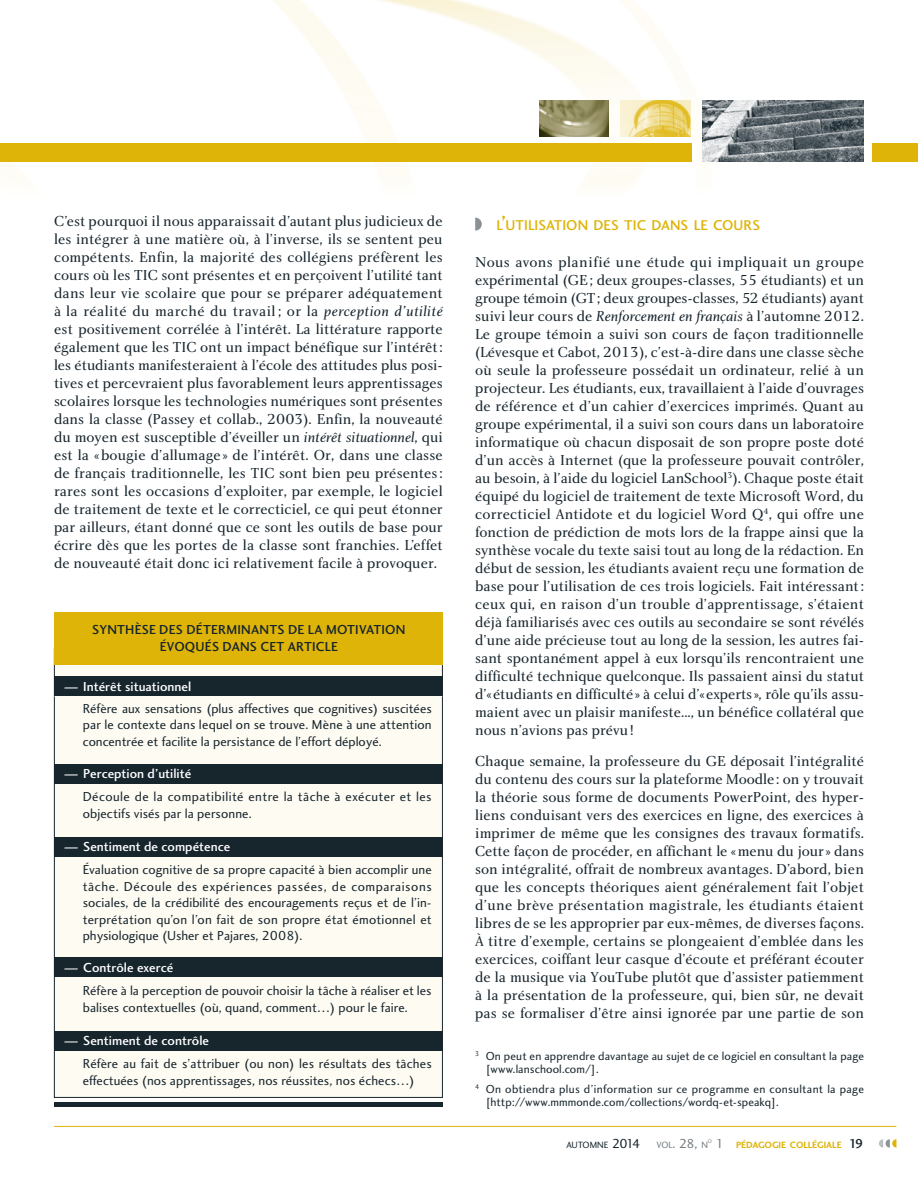
<style>
.page{position:relative;width:918px;height:1188px;background:#fff}
.page>*{position:absolute;margin:0;border:0;box-sizing:border-box;transform-origin:0 0}
.t1{font:15px/18px "Charlotte Book Plain";color:#17252d;text-align:justify}
.t2{font:14.7px "Charlotte Sans Medium Plain";color:#deb408}
.t3{font:13.5px/16.5px "Charlotte Sans Book Plain";letter-spacing:.01em;color:#17252d}
.t4{font:13.5px "Charlotte Sans Medium Plain";color:#fff}
.t5{font:13.5px/16.5px "Charlotte Sans Medium Plain";letter-spacing:.015em;color:#17252d;text-align:center}
.t6{font:12px/13.5px "Charlotte Sans Book Plain";letter-spacing:.01em;color:#17252d}
.t7{font:9.45px "Charlotte Sans Bold Plain";color:#deb408}
.t8{font:9.45px "Charlotte Sans Book Plain";color:#17252d}
.t9{font:5.55px "Charlotte Sans Book Plain";color:#747c81}
.s1{font-family:"Charlotte Book Italic Plain"}
.s2{font-size:21px}
.s3{font-size:13.5px}
.s4{color:#747c81}
.s5{font-size:13.5px;color:#747c81}
.s6{font-family:"Charlotte Sans Book Plain";font-size:13.5px;color:#747c81}
.s7{font-family:"Charlotte Sans Medium Plain";font-size:13.5px;color:#17252d}
</style>
<div class="page">
<svg style="left:879px;top:1139px;width:17px;height:9px"></svg>
<img style="left:0;top:0;width:918px;height:187px">
<hr style="left:54px;top:1126px;width:842px;height:1px;background:#deb408">
<div style="left:872px;top:144px;width:46px;height:18px;background:#deb408"></div>
<div style="left:0;top:144px;width:691px;height:18px;background:#deb408"></div>
<div style="left:54px;top:649px;width:388px;height:448px;background:#fdfbf2"></div>
<div style="left:54px;top:1102px;width:389px;height:5px;background:#17252d"></div>
<img style="left:702px;top:101px;width:162px;height:61px">
<img style="left:540px;top:101px;width:68px;height:36px">
<img style="left:620px;top:101px;width:71px;height:36px">
<svg style="left:475px;top:218px;width:7px;height:13px"></svg>
<hr style="left:54px;top:695px;width:389px;height:1px;background:#fff">
<div style="left:55px;top:676px;width:388px;height:20px;background:#17252d"></div>
<div style="left:55px;top:764px;width:388px;height:19px;background:#17252d"></div>
<div style="left:55px;top:837px;width:388px;height:19px;background:#17252d"></div>
<div style="left:55px;top:958px;width:388px;height:19px;background:#17252d"></div>
<div style="left:55px;top:1031px;width:388px;height:19px;background:#17252d"></div>
<div style="left:54px;top:612px;width:389px;height:53px;background:#deb408"></div>
<p class="t1" style="left:54px;top:213px;width:390px">C’est pourquoi il nous apparaissait d’autant plus judicieux de les intégrer à une matière où, à l’inverse, ils se sentent peu compétents. Enfin, la majorité des collégiens préfèrent les cours où les TIC sont présentes et en perçoivent l’utilité tant dans leur vie scolaire que pour se préparer adéquatement à la réalité du marché du travail ; or la <span class="s1">perception d’utilité </span>est positivement corrélée à l’intérêt. La littérature rapporte également que les TIC ont un impact bénéfique sur l’intérêt : les étudiants manifesteraient à l’école des attitudes plus posi&shy;tives et percevraient plus favorablement leurs apprentissages scolaires lorsque les technologies numériques sont présentes dans la classe (Passey et collab., 2003). Enfin, la nouveauté du moyen est susceptible d’éveiller un <span class="s1">intérêt situationnel</span>, qui est la « bougie d’allumage » de l’intérêt. Or, dans une classe de français traditionnelle, les TIC sont bien peu présentes : rares sont les occasions d’exploiter, par exemple, le logiciel de traitement de texte et le correcticiel, ce qui peut étonner par ailleurs, étant donné que ce sont les outils de base pour écrire dès que les portes de la classe sont franchies. L’effet de nouveauté était donc ici relativement facile à provoquer.</p>
<p class="t2" style="left:496px;top:219px;width:265px">L<span class="s2">’</span>UTILISATION DES TIC DANS LE COURS</p>
<p class="t1" style="left:475px;top:254px;width:390px">Nous avons planifié une étude qui impliquait un groupe expérimental (GE ; deux groupes-classes, 55 étudiants) et un groupe témoin (GT ; deux groupes-classes, 52 étudiants) ayant suivi leur cours de <span class="s1">Renforcement en français</span> à l’automne 2012.<br>Le groupe témoin a suivi son cours de façon traditionnelle (Lévesque et Cabot, 2013), c’est-à-dire dans une classe sèche où seule la professeure possédait un ordinateur, relié à un projecteur. Les étudiants, eux, travaillaient à l’aide d’ouvrages de référence et d’un cahier d’exercices imprimés. Quant au groupe expérimental, il a suivi son cours dans un laboratoire informatique où chacun disposait de son propre poste doté d’un accès à Internet (que la professeure pouvait contrôler, au besoin, à l’aide du logiciel LanSchool<sup>3</sup>). Chaque poste était équipé du logiciel de traitement de texte Microsoft Word, du correcticiel Antidote et du logiciel Word Q<sup>4</sup>, qui offre une fonction de prédiction de mots lors de la frappe ainsi que la synthèse vocale du texte saisi tout au long de la rédaction. En début de session, les étudiants avaient reçu une formation de base pour l’utilisation de ces trois logiciels. Fait intéressant : ceux qui, en raison d’un trouble d’apprentissage, s’étaient déjà familiarisés avec ces outils au secondaire se sont révélés d’une aide précieuse tout au long de la session, les autres fai&shy;sant spontanément appel à eux lorsqu’ils rencontraient une difficulté technique quelconque. Ils passaient ainsi du statut d’« étudiants en difficulté » à celui d’« experts », rôle qu’ils assu&shy;maient avec un plaisir manifeste..., un bénéfice collatéral que nous n’avions pas prévu !</p>
<p class="t1" style="left:475px;top:754px;width:390px">Chaque semaine, la professeure du GE déposait l’intégralité du contenu des cours sur la plateforme Moodle : on y trouvait la théorie sous forme de documents PowerPoint, des hyper&shy;liens conduisant vers des exercices en ligne, des exercices à imprimer de même que les consignes des travaux formatifs.<br>Cette façon de procéder, en affichant le « menu du jour » dans son intégralité, offrait de nombreux avantages. D’abord, bien que les concepts théoriques aient généralement fait l’objet d’une brève présentation magistrale, les étudiants étaient libres de se les approprier par eux-mêmes, de diverses façons.<br>À titre d’exemple, certains se plongeaient d’emblée dans les exercices, coiffant leur casque d’écoute et préférant écouter de la musique via YouTube plutôt que d’assister patiemment à la présentation de la professeure, qui, bien sûr, ne devait pas se formaliser d’être ainsi ignorée par une partie de son</p>
<p class="t6" style="left:486px;top:1050px;width:380px;text-indent:-10px"><sup>3</sup> On peut en apprendre davantage au sujet de ce logiciel en consultant la page [www.lanschool.com/].</p>
<p class="t6" style="left:486px;top:1083px;width:380px;text-indent:-10px"><sup>4</sup> On obtiendra plus d’information sur ce programme en consultant la page [http://www.mmmonde.com/collections/wordq-et-speakq].</p>
<p class="t5" style="left:92px;top:623px;width:315px">SYNTHÈSE DES DÉTERMINANTS DE LA MOTIVATION<br>ÉVOQUÉS DANS CET ARTICLE</p>
<p class="t4" style="left:64px;top:681px;width:129px">— Intérêt situationnel</p>
<p class="t3" style="left:83px;top:701px;width:351px;text-align:justify">Réfère aux sensations (plus affectives que cognitives) suscitées par le contexte dans lequel on se trouve. Mène à une attention concentrée et facilite la persistance de l’effort déployé.</p>
<p class="t4" style="left:64px;top:768px;width:129px">— Perception d’utilité</p>
<p class="t3" style="left:83px;top:790px;width:350px">Découle de la compatibilité entre la tâche à exécuter et les objectifs visés par la personne.</p>
<p class="t4" style="left:64px;top:841px;width:168px">— Sentiment de compétence</p>
<p class="t3" style="left:83px;top:863px;width:350px;text-align:justify">Évaluation cognitive de sa propre capacité à bien accomplir une tâche. Découle des expériences passées, de comparaisons sociales, de la crédibilité des encouragements reçus et de l’in&shy;terprétation qu’on l’on fait de son propre état émotionnel et physiologique (Usher et Pajares, 2008).</p>
<p class="t4" style="left:64px;top:962px;width:111px">— Contrôle exercé</p>
<p class="t3" style="left:83px;top:984px;width:350px">Réfère à la perception de pouvoir choisir la tâche à réaliser et les balises contextuelles (où, quand, comment…) pour le faire.</p>
<p class="t4" style="left:64px;top:1035px;width:147px">— Sentiment de contrôle</p>
<p class="t3" style="left:83px;top:1057px;width:351px">Réfère au fait de s’attribuer (ou non) les résultats des tâches effectuées (nos apprentissages, nos réussites, nos échecs…)</p>
<p class="t8" style="left:567px;top:1141px;width:143px">AUTOMNE <span class="s3">2014</span> <span class="s4">VOL</span><span class="s5">. 28,</span> <span class="s4">N</span></p>
<p class="t9" style="left:708px;top:1139px;width:6px">O</p>
<p class="t7" style="left:716px;top:1141px;width:149px"><span class="s6">1</span> PÉDAGOGIE COLLÉGIALE <span class="s7">19</span></p>
</div>
